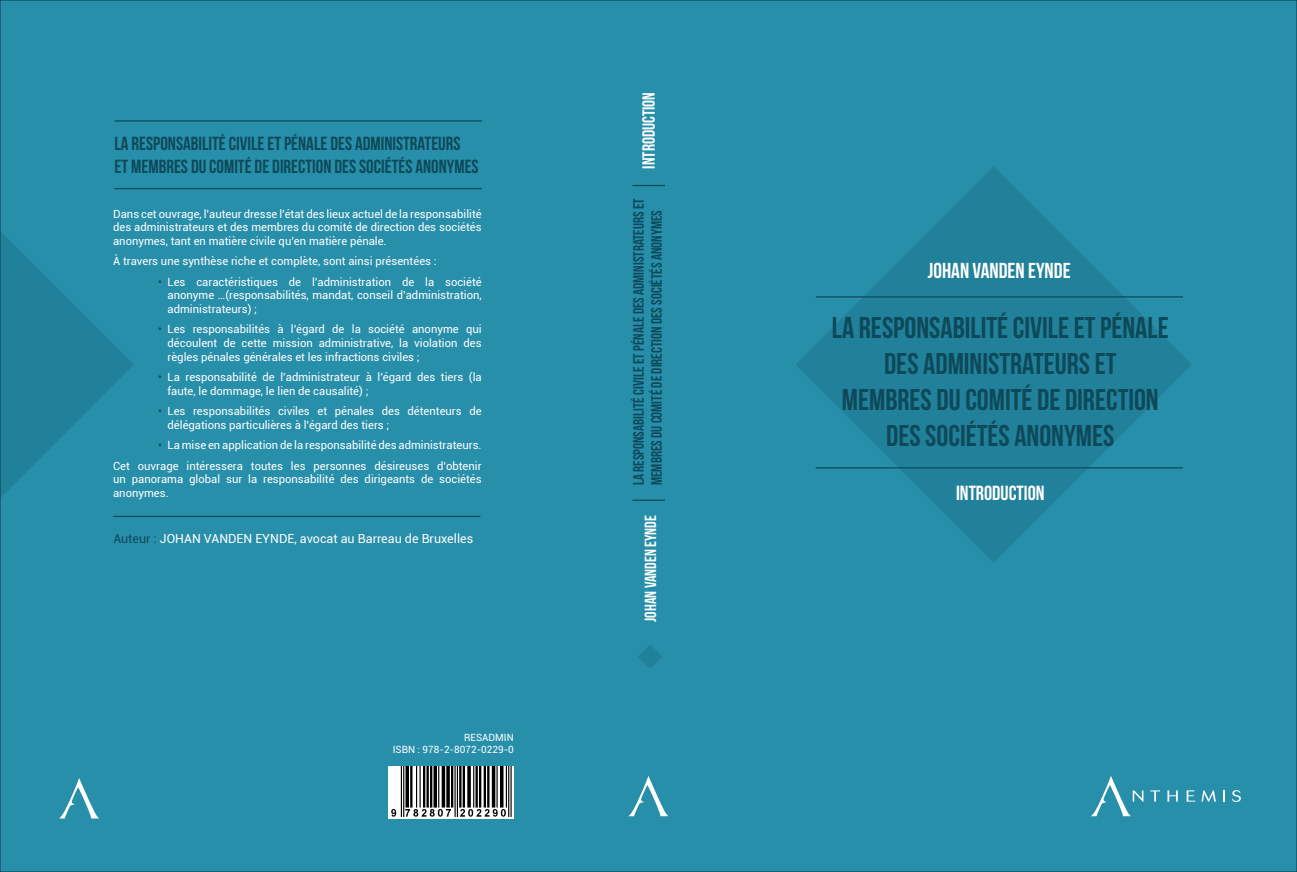
<style>
.page{position:relative;width:1297px;height:872px;background:#288fab}
.page>*{position:absolute;margin:0;border:0;box-sizing:border-box;transform-origin:0 0}
.t1{font:30px "Bebas Neue";color:#0d4959}
.t2{font:21.62px "Bebas Neue";color:#fff}
.t3{font:20.38px "Bebas Neue";color:#fff}
.t4{font:19px "Bebas Neue";color:#0d4959}
.t5{font:17.62px "Bebas Neue";color:#fff}
.t6{font:16.12px "Bebas Neue";color:#fff}
.t7{font:15px "Bebas Neue";color:#0d4959}
.t8{font:12.5px "Roboto";color:#fff}
.t9{font:11.25px/13.5px "Roboto";color:#fff;text-align:justify}
.t10{font:10px "Roboto";color:#fff}
.s1{color:#0d4959}
</style>
<div class="page">
<svg style="left:796px;top:167px;width:396px;height:395px;fill:#22819a"></svg>
<svg style="left:629px;top:776px;width:39px;height:40px"></svg>
<img style="left:388px;top:766px;width:126px;height:52px">
<svg style="left:1150px;top:790px;width:10px;height:11px"></svg>
<svg style="left:1167px;top:790px;width:11px;height:11px"></svg>
<svg style="left:1186px;top:790px;width:9px;height:11px"></svg>
<svg style="left:1201px;top:790px;width:15px;height:11px"></svg>
<svg style="left:1232px;top:790px;width:9px;height:12px"></svg>
<svg style="left:1091px;top:776px;width:52px;height:40px"></svg>
<hr style="left:115px;top:188px;width:367px;height:1px;background:#0d4959">
<hr style="left:115px;top:120px;width:367px;height:2px;background:#0d4959">
<hr style="left:113px;top:516px;width:367px;height:1px;background:#0d4959">
<svg style="left:60px;top:778px;width:39px;height:40px"></svg>
<hr style="left:632px;top:185px;width:33px;height:1px;background:#0d4959">
<hr style="left:632px;top:499px;width:33px;height:2px;background:#0d4959">
<hr style="left:816px;top:467px;width:367px;height:1px;background:#0d4959">
<hr style="left:816px;top:296px;width:367px;height:1px;background:#0d4959">
<svg style="left:0;top:209px;width:134px;height:311px"></svg>
<svg style="left:638px;top:645px;width:24px;height:24px"></svg>
<p class="t4" style="left:115px;top:133px;width:348px">LA RESPONSABILITÉ CIVILE ET PÉNALE DES ADMINISTRATEURS</p>
<p class="t4" style="left:115px;top:156px;width:366px">ET MEMBRES DU COMITÉ DE DIRECTION DES SOCIÉTÉS ANONYMES</p>
<p class="t9" style="left:113px;top:206px;width:370px">Dans cet ouvrage, l’auteur dresse l’état des lieux actuel de la responsabilité des administrateurs et des membres du comité de direction des sociétés anonymes, tant en matière civile qu’en matière pénale.</p>
<p class="t9" style="left:113px;top:254px;width:325px">À travers une synthèse riche et complète, sont ainsi présentées :</p>
<p class="t9" style="left:168px;top:275px;width:316px;text-indent:-9px"><span class="s1">•</span> Les caractéristiques de l’administration de la société anonyme …(responsabilités, mandat, conseil d’administration, administrateurs) ;</p>
<p class="t9" style="left:168px;top:322px;width:316px;text-indent:-9px"><span class="s1">•</span> Les responsabilités à l’égard de la société anonyme qui découlent de cette mission administrative, la violation des règles pénales générales et les infractions civiles ;</p>
<p class="t9" style="left:168px;top:370px;width:316px;text-indent:-9px"><span class="s1">•</span> La responsabilité de l’administrateur à l’égard des tiers (la faute, le dommage, le lien de causalité) ;</p>
<p class="t9" style="left:168px;top:404px;width:316px;text-indent:-9px"><span class="s1">•</span> Les responsabilités civiles et pénales des détenteurs de délégations particulières à l’égard des tiers ;</p>
<p class="t9" style="left:158px;top:438px;width:325px"><span class="s1">•</span> La mise en application de la responsabilité des administrateurs.</p>
<p class="t9" style="left:113px;top:459px;width:370px">Cet ouvrage intéressera toutes les personnes désireuses d’obtenir un panorama global sur la responsabilité des dirigeants de sociétés anonymes.</p>
<p class="t8" style="left:113px;top:529px;width:361px"><span class="s1">Auteur :</span> JOHAN VANDEN EYNDE, avocat au Barreau de Bruxelles</p>
<p class="t10" style="left:464px;top:730px;width:51px">RESADMIN</p>
<p class="t10" style="left:393px;top:742px;width:123px">ISBN : 978-2-8072-0229-0</p>
<p class="t5" style="left:639px;top:168px;width:78px;rotate:-90deg">INTRODUCTION</p>
<p class="t7" style="left:630px;top:485px;width:288px;rotate:-90deg">LA RESPONSABILITÉ CIVILE ET PÉNALE DES ADMINISTRATEURS ET</p>
<p class="t7" style="left:648px;top:485px;width:276px;rotate:-90deg">MEMBRES DU COMITÉ DE DIRECTION DES SOCIÉTÉS ANONYMES</p>
<p class="t6" style="left:642px;top:622px;width:108px;rotate:-90deg">JOHAN VANDEN EYNDE</p>
<p class="t2" style="left:928px;top:259px;width:144px">JOHAN VANDEN EYNDE</p>
<p class="t1" style="left:832px;top:311px;width:338px">LA RESPONSABILITÉ CIVILE ET PÉNALE</p>
<p class="t1" style="left:884px;top:347px;width:234px">DES ADMINISTRATEURS ET</p>
<p class="t1" style="left:842px;top:383px;width:318px">MEMBRES DU COMITÉ DE DIRECTION</p>
<p class="t1" style="left:886px;top:419px;width:230px">DES SOCIÉTÉS ANONYMES</p>
<p class="t3" style="left:956px;top:482px;width:90px">INTRODUCTION</p>
</div>
